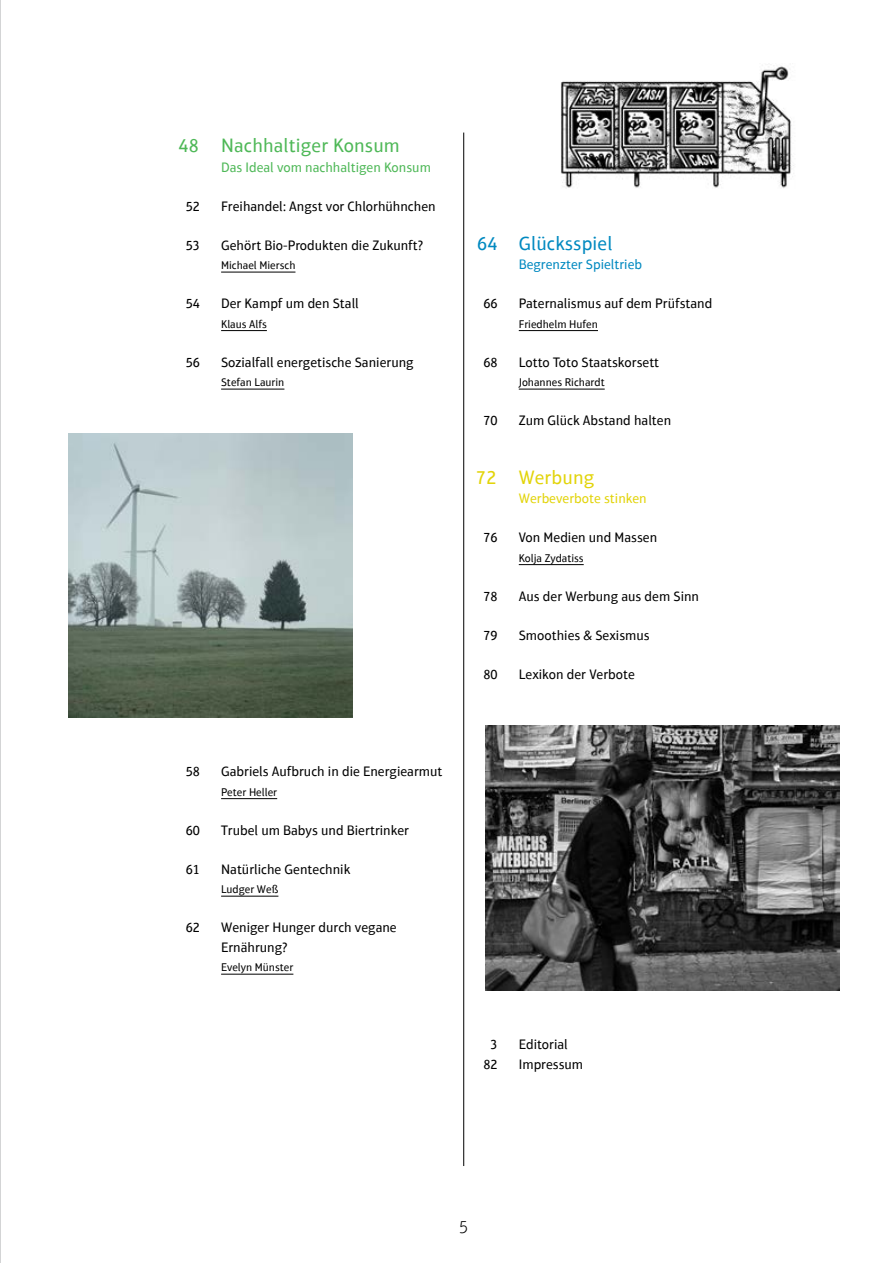
<style>
.page{position:relative;width:893px;height:1263px;background:#fff}
.page>*{position:absolute;margin:0;border:0;box-sizing:border-box;transform-origin:0 0}
.t1{font:19.5px "Aptifer Sans Com";letter-spacing:.01em;color:#4eb857}
.t2{font:19.5px "Aptifer Sans Com";letter-spacing:.01em;color:#0089c0}
.t3{font:19.5px "Aptifer Sans Com";letter-spacing:.01em;color:#e2d409}
.t4{font:100 18px "Aptifer Sans Com";color:#000}
.t5{font:13.8px/19.5px "Aptifer Sans Com";color:#000}
.t6{font:13.8px "Aptifer Sans Com";color:#4eb857}
.t7{font:13.8px "Aptifer Sans Com";color:#0089c0}
.t8{font:13.8px "Aptifer Sans Com";color:#e2d409}
.t9{font:11.25px "Aptifer Sans Com";color:#000}
</style>
<div class="page">
<hr style="left:221px;top:272px;width:74px;height:1px;background:#000">
<hr style="left:221px;top:330px;width:46px;height:1px;background:#000">
<hr style="left:221px;top:389px;width:63px;height:1px;background:#000">
<hr style="left:221px;top:798px;width:56px;height:1px;background:#000">
<hr style="left:221px;top:896px;width:57px;height:1px;background:#000">
<hr style="left:221px;top:974px;width:72px;height:1px;background:#000">
<hr style="left:519px;top:330px;width:79px;height:1px;background:#000">
<hr style="left:519px;top:389px;width:86px;height:1px;background:#000">
<hr style="left:519px;top:564px;width:65px;height:1px;background:#000">
<img style="left:68px;top:434px;width:284px;height:284px">
<img style="left:561px;top:65px;width:233px;height:123px">
<img style="left:486px;top:725px;width:354px;height:266px">
<hr style="left:463px;top:133px;width:1px;height:1033px;background:#000">
<hr style="left:0;top:0;width:1px;height:1263px;background:#a7a9ac">
<h1 class="t1" style="left:179px;top:134px;width:223px">48 Nachhaltiger Konsum</h1>
<p class="t6" style="left:221px;top:159px;width:211px">Das Ideal vom nachhaltigen Konsum</p>
<p class="t5" style="left:186px;top:196px;width:16px">52</p>
<p class="t5" style="left:221px;top:196px;width:216px">Freihandel: Angst vor Chlorhühnchen</p>
<p class="t5" style="left:186px;top:235px;width:16px">53</p>
<p class="t5" style="left:221px;top:235px;width:204px">Gehört Bio-Produkten die Zukunft?</p>
<p class="t9" style="left:221px;top:259px;width:76px">Michael Miersch</p>
<p class="t5" style="left:186px;top:294px;width:16px">54</p>
<p class="t5" style="left:221px;top:294px;width:139px">Der Kampf um den Stall</p>
<p class="t9" style="left:221px;top:317px;width:47px">Klaus Alfs</p>
<p class="t5" style="left:186px;top:352px;width:16px">56</p>
<p class="t5" style="left:221px;top:352px;width:194px">Sozialfall energetische Sanierung</p>
<p class="t9" style="left:221px;top:376px;width:65px">Stefan Laurin</p>
<p class="t5" style="left:186px;top:762px;width:16px">58</p>
<p class="t5" style="left:221px;top:762px;width:223px">Gabriels Aufbruch in die Energiearmut</p>
<p class="t9" style="left:221px;top:785px;width:58px">Peter Heller</p>
<p class="t5" style="left:186px;top:820px;width:16px">60</p>
<p class="t5" style="left:221px;top:820px;width:189px">Trubel um Babys und Biertrinker</p>
<p class="t5" style="left:186px;top:859px;width:16px">61</p>
<p class="t5" style="left:221px;top:859px;width:131px">Natürliche Gentechnik</p>
<p class="t9" style="left:221px;top:883px;width:59px">Ludger Weß</p>
<p class="t5" style="left:186px;top:918px;width:16px">62</p>
<p class="t5" style="left:221px;top:918px;width:177px">Weniger Hunger durch vegane<br>Ernährung?</p>
<p class="t9" style="left:221px;top:961px;width:74px">Evelyn Münster</p>
<h1 class="t2" style="left:477px;top:232px;width:137px">64 Glücksspiel</h1>
<p class="t7" style="left:519px;top:256px;width:125px">Begrenzter Spieltrieb</p>
<p class="t5" style="left:483px;top:294px;width:16px">66</p>
<p class="t5" style="left:519px;top:294px;width:195px">Paternalismus auf dem Prüfstand</p>
<p class="t9" style="left:519px;top:317px;width:81px">Friedhelm Hufen</p>
<p class="t5" style="left:483px;top:352px;width:16px">68</p>
<p class="t5" style="left:519px;top:352px;width:142px">Lotto Toto Staatskorsett</p>
<p class="t9" style="left:519px;top:376px;width:87px">Johannes Richardt</p>
<p class="t5" style="left:483px;top:411px;width:16px">70</p>
<p class="t5" style="left:519px;top:411px;width:154px">Zum Glück Abstand halten</p>
<h1 class="t3" style="left:476px;top:466px;width:120px">72 Werbung</h1>
<p class="t8" style="left:519px;top:490px;width:129px">Werbeverbote stinken</p>
<p class="t5" style="left:483px;top:528px;width:16px">76</p>
<p class="t5" style="left:519px;top:528px;width:140px">Von Medien und Massen</p>
<p class="t9" style="left:519px;top:551px;width:66px">Kolja Zydatiss</p>
<p class="t5" style="left:483px;top:586px;width:16px">78</p>
<p class="t5" style="left:519px;top:586px;width:182px">Aus der Werbung aus dem Sinn</p>
<p class="t5" style="left:483px;top:625px;width:16px">79</p>
<p class="t5" style="left:519px;top:625px;width:132px">Smoothies &amp; Sexismus</p>
<p class="t5" style="left:483px;top:664px;width:16px">80</p>
<p class="t5" style="left:519px;top:664px;width:118px">Lexikon der Verbote</p>
<p class="t5" style="left:490px;top:1035px;width:9px">3</p>
<p class="t5" style="left:519px;top:1035px;width:50px">Editorial</p>
<p class="t5" style="left:483px;top:1054px;width:16px">82</p>
<p class="t5" style="left:519px;top:1054px;width:66px">Impressum</p>
<h2 class="t4" style="left:459px;top:1217px;width:10px">5</h2>
</div>
